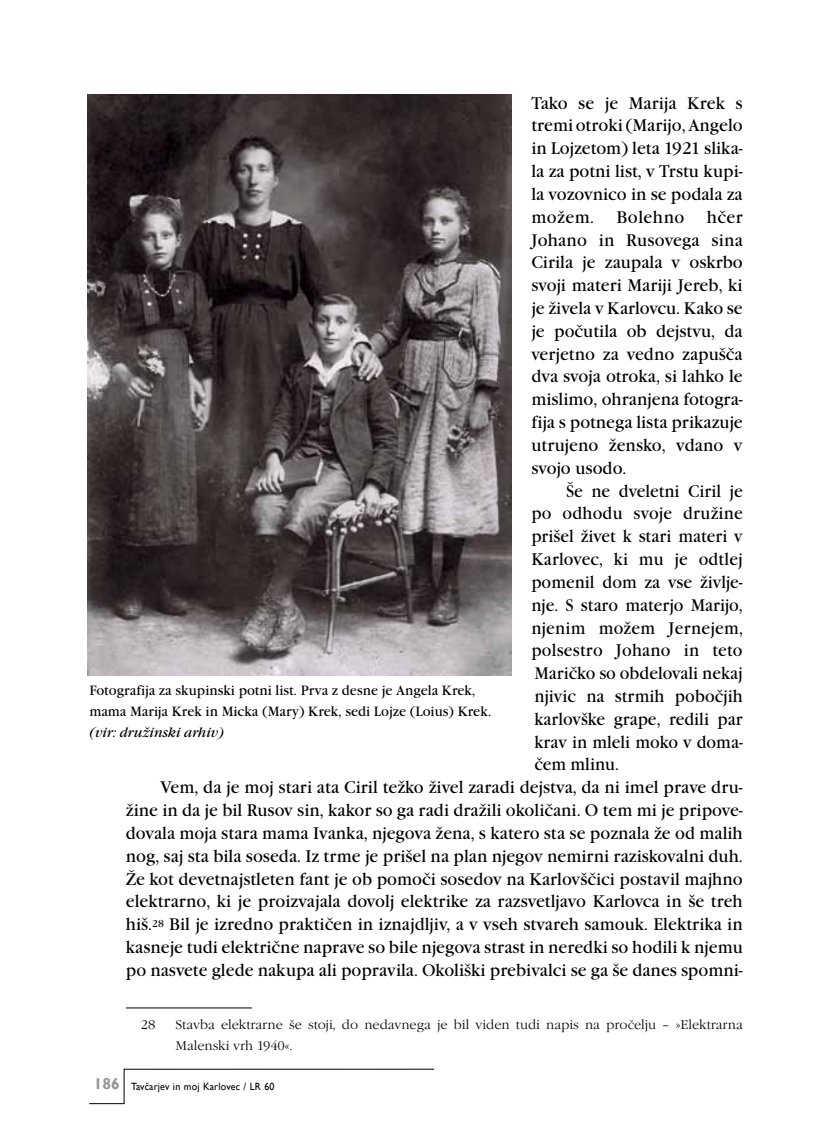
<style>
.page{position:relative;width:819px;height:1141px;background:#fff}
.page>*{position:absolute;margin:0;border:0;box-sizing:border-box;transform-origin:0 0}
.t1{font:17.5px/22.8px "Garamond Itc TEE";color:#000;text-align:justify;scale:.95 1}
.t2{font:17.5px "Garamond Itc TEE";color:#000;scale:.93 1}
.t3{font:17.5px "Garamond Itc TEE";letter-spacing:.03em;color:#000;scale:.95 1}
.t4{font:14px/21px "Garamond Itc TEE";color:#000;scale:.95 1}
.t5{font:italic 14px "Garamond Itc TEE";color:#000;scale:.95 1}
.t6{font:13.12px/21px "Garamond Itc TEE Ligh";color:#000}
.t7{font:10.5px "Gill Sans";letter-spacing:.02em;color:#000;scale:.95 1}
.s1{font-weight:700;font-size:15.75px;color:#939598}
</style>
<div class="page">
<svg style="left:89px;top:1069px;width:345px;height:35px"></svg>
<hr style="left:126px;top:1008px;width:126px;height:1px;background:#000">
<img style="left:88px;top:94px;width:423px;height:581px">
<p class="t1" style="left:531px;top:92px;width:224px">Tako se je Marija Krek s tremi otroki (Marijo, Angelo in Lojzetom) leta 1921 slika&shy;la za potni list, v Trstu kupi&shy;la vozovnico in se podala za možem.</p>
<p class="t3" style="left:616px;top:207px;width:73px">Bolehno</p>
<p class="t1" style="left:531px;top:206px;width:224px;text-indent:175px">hčer Johano in Rusovega sina Cirila je zaupala v oskrbo svoji materi Mariji Jereb, ki je živela v Karlovcu. Kako se je počutila ob dejstvu, da verjetno za vedno zapušča dva svoja otroka, si lahko le mislimo, ohranjena fotogra&shy;fija s potnega lista prikazuje utrujeno žensko, vdano v svojo usodo.</p>
<p class="t2" style="left:566px;top:481px;width:191px">Še ne dveletni Ciril je</p>
<p class="t2" style="left:531px;top:504px;width:229px">po odhodu svoje družine</p>
<p class="t2" style="left:531px;top:527px;width:229px">prišel živet k stari materi v</p>
<p class="t2" style="left:531px;top:549px;width:229px">Karlovec, ki mu je odtlej</p>
<p class="t2" style="left:531px;top:572px;width:229px">pomenil dom za vse življe-</p>
<p class="t2" style="left:531px;top:595px;width:229px">nje. S staro materjo Marijo,</p>
<p class="t2" style="left:531px;top:618px;width:229px">njenim možem Jernejem,</p>
<p class="t2" style="left:531px;top:641px;width:229px">polsestro Johano in teto</p>
<p class="t2" style="left:534px;top:663px;width:225px">Maričko so obdelovali nekaj</p>
<p class="t2" style="left:534px;top:686px;width:226px">njivic na strmih pobočjih</p>
<p class="t2" style="left:534px;top:709px;width:225px">karlovške grape, redili par</p>
<p class="t2" style="left:534px;top:732px;width:225px">krav in mleli moko v doma-</p>
<p class="t2" style="left:534px;top:755px;width:92px">čem mlinu.</p>
<p class="t1" style="left:160px;top:776px;width:614px">Vem, da je moj stari ata Ciril težko živel zaradi dejstva, da ni imel prave dru-</p>
<p class="t1" style="left:126px;top:799px;width:651px">žine in da je bil Rusov sin, kakor so ga radi dražili okoličani. O tem mi je pripove-</p>
<p class="t1" style="left:126px;top:822px;width:651px">dovala moja stara mama Ivanka, njegova žena, s katero sta se poznala že od malih</p>
<p class="t1" style="left:126px;top:845px;width:651px">nog, saj sta bila soseda. Iz trme je prišel na plan njegov nemirni raziskovalni duh.</p>
<p class="t1" style="left:126px;top:867px;width:651px">Že kot devetnajstleten fant je ob pomoči sosedov na Karlovščici postavil majhno</p>
<p class="t1" style="left:126px;top:890px;width:651px">elektrarno, ki je proizvajala dovolj elektrike za razsvetljavo Karlovca in še treh</p>
<p class="t1" style="left:126px;top:913px;width:651px">hiš.<sup>28</sup> Bil je izredno praktičen in iznajdljiv, a v vseh stvareh samouk. Elektrika in</p>
<p class="t1" style="left:126px;top:936px;width:651px">kasneje tudi električne naprave so bile njegova strast in neredki so hodili k njemu</p>
<p class="t1" style="left:126px;top:959px;width:651px">po nasvete glede nakupa ali popravila. Okoliški prebivalci se ga še danes spomni-</p>
<p class="t4" style="left:89px;top:680px;width:424px">Fotografija za skupinski potni list. Prva z desne je Angela Krek, mama Marija Krek in Micka (Mary) Krek, sedi Lojze (Loius) Krek.</p>
<p class="t5" style="left:89px;top:724px;width:143px">(vir: družinski arhiv)</p>
<p class="t6" style="left:141px;top:1014px;width:16px">28</p>
<p class="t6" style="left:175px;top:1014px;width:569px">Stavba elektrarne še stoji, do nedavnega je bil viden tudi napis na pročelju – »Elektrarna<br>Malenski vrh 1940«.</p>
<p class="t7" style="left:94px;top:1080px;width:192px"><span class="s1">186</span> Tavčarjev in moj Karlovec / LR 60</p>
</div>
